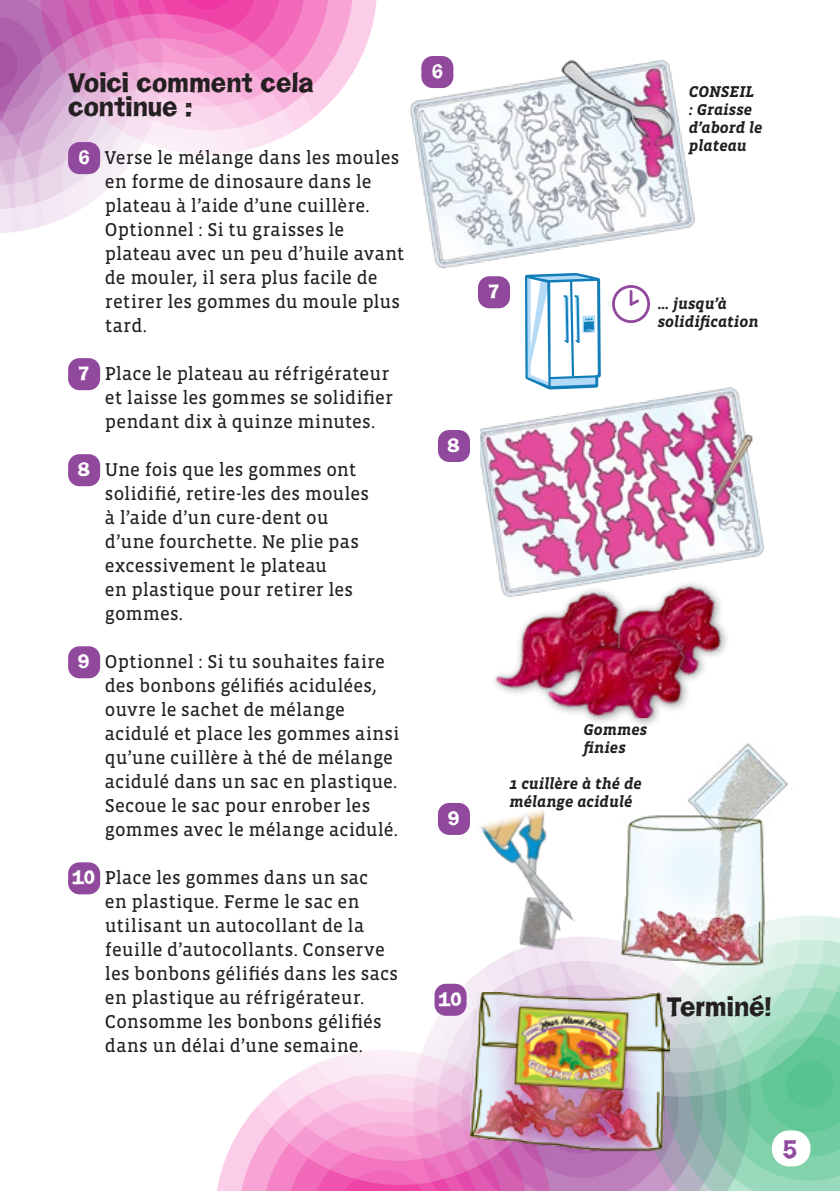
<style>
.page{position:relative;width:840px;height:1191px;background:#fff}
.page>*{position:absolute;margin:0;border:0;box-sizing:border-box;transform-origin:0 0}
.t1{font:28px/24px "Franklin Gothic Hand Demi";color:#231f20}
.t2{font:26px "Franklin Gothic Hand Demi";color:#90499c}
.t3{font:20px "Franklin Gothic Hand Demi";color:#fff}
.t4{font:19px/24px "Vista Slab OT";letter-spacing:.005em;color:#231f20}
.t5{font:italic 700 16px/18px "Vista Slab OT";color:#231f20}
.s1{font-family:"Franklin Gothic Hand Demi";font-size:20px;color:#fff}
</style>
<div class="page">
<svg style="left:591px;top:915px;width:248px;height:276px;background:#9acab8"></svg>
<svg style="left:217px;top:937px;width:374px;height:254px"></svg>
<svg style="left:344px;top:0;width:33px;height:86px;fill:#fbcde8"></svg>
<svg style="left:0;top:0;width:344px;height:233px"></svg>
<img style="left:495px;top:617px;width:61px;height:77px">
<img style="left:556px;top:617px;width:171px;height:40px">
<div style="left:541px;top:628px;width:153px;height:101px;background:#231f20;opacity:.5"></div>
<img style="left:530px;top:619px;width:177px;height:102px">
<div style="left:68px;top:142px;width:32px;height:32px;background:#90499c;border-radius:11px"></div>
<div style="left:68px;top:358px;width:32px;height:32px;background:#90499c;border-radius:11px"></div>
<div style="left:68px;top:454px;width:32px;height:32px;background:#90499c;border-radius:11px"></div>
<div style="left:68px;top:646px;width:32px;height:32px;background:#90499c;border-radius:11px"></div>
<div style="left:68px;top:862px;width:32px;height:32px;background:#90499c;border-radius:11px"></div>
<img style="left:466px;top:805px;width:117px;height:160px">
<div style="left:437px;top:430px;width:32px;height:32px;background:#90499c;border-radius:11px"></div>
<div style="left:437px;top:803px;width:32px;height:32px;background:#90499c;border-radius:11px"></div>
<div style="left:434px;top:983px;width:32px;height:32px;background:#90499c;border-radius:11px"></div>
<img style="left:410px;top:56px;width:285px;height:232px">
<div style="left:421px;top:56px;width:32px;height:32px;background:#90499c;border-radius:11px"></div>
<div style="left:477px;top:276px;width:32px;height:32px;background:#90499c;border-radius:11px"></div>
<img style="left:480px;top:387px;width:284px;height:230px">
<img style="left:601px;top:743px;width:198px;height:245px">
<img style="left:470px;top:992px;width:199px;height:168px">
<svg style="left:613px;top:286px;width:35px;height:36px"></svg>
<div style="left:611px;top:285px;width:38px;height:38px;border:3px solid #90499c;border-radius:50%"></div>
<svg style="left:627px;top:291px;width:14px;height:17px"></svg>
<svg style="left:524px;top:273px;width:76px;height:117px"></svg>
<div style="left:771px;top:1130px;width:39px;height:36px;background:#fff;border-radius:17px"></div>
<h1 class="t1" style="left:68px;top:72px;width:247px">Voici comment cela continue :</h1>
<p class="t4" style="left:105px;top:146px;width:301px;text-indent:-26px"><span class="s1">6</span> Verse le mélange dans les moules en forme de dinosaure dans le plateau à l’aide d’une cuillère.<br>Optionnel : Si tu graisses le plateau avec un peu d’huile avant de mouler, il sera plus facile de retirer les gommes du moule plus tard.</p>
<p class="t4" style="left:105px;top:362px;width:289px;text-indent:-26px"><span class="s1">7</span> Place le plateau au réfrigérateur et laisse les gommes se solidifier pendant dix à quinze minutes.</p>
<p class="t4" style="left:105px;top:458px;width:265px;text-indent:-27px"><span class="s1">8</span> Une fois que les gommes ont solidifié, retire-les des moules à l’aide d’un cure-dent ou d’une fourchette. Ne plie pas excessivement le plateau<br>en plastique pour retirer les gommes.</p>
<p class="t4" style="left:105px;top:650px;width:296px;text-indent:-27px"><span class="s1">9</span> Optionnel : Si tu souhaites faire des bonbons gélifiés acidulées, ouvre le sachet de mélange acidulé et place les gommes ainsi qu’une cuillère à thé de mélange acidulé dans un sac en plastique.<br>Secoue le sac pour enrober les gommes avec le mélange acidulé.</p>
<p class="t4" style="left:105px;top:866px;width:294px;text-indent:-32px"><span class="s1">10</span> Place les gommes dans un sac<br>en plastique. Ferme le sac en utilisant un autocollant de la feuille d’autocollants. Conserve les bonbons gélifiés dans les sacs en plastique au réfrigérateur.<br>Consomme les bonbons gélifiés dans un délai d’une semaine.</p>
<p class="t3" style="left:432px;top:60px;width:12px">6</p>
<p class="t3" style="left:488px;top:280px;width:12px">7</p>
<p class="t3" style="left:447px;top:433px;width:13px">8</p>
<p class="t5" style="left:688px;top:83px;width:75px">CONSEIL<br>: Graisse d’abord le plateau</p>
<p class="t5" style="left:657px;top:295px;width:102px">… jusqu’à solidification</p>
<p class="t3" style="left:448px;top:806px;width:13px">9</p>
<p class="t5" style="left:583px;top:721px;width:65px">Gommes finies</p>
<p class="t5" style="left:509px;top:775px;width:134px">1 cuillère à thé de mélange acidulé</p>
<p class="t3" style="left:438px;top:987px;width:24px">10</p>
<h1 class="t1" style="left:666px;top:996px;width:107px">Terminé!</h1>
<h2 class="t2" style="left:782px;top:1134px;width:15px">5</h2>
</div>
